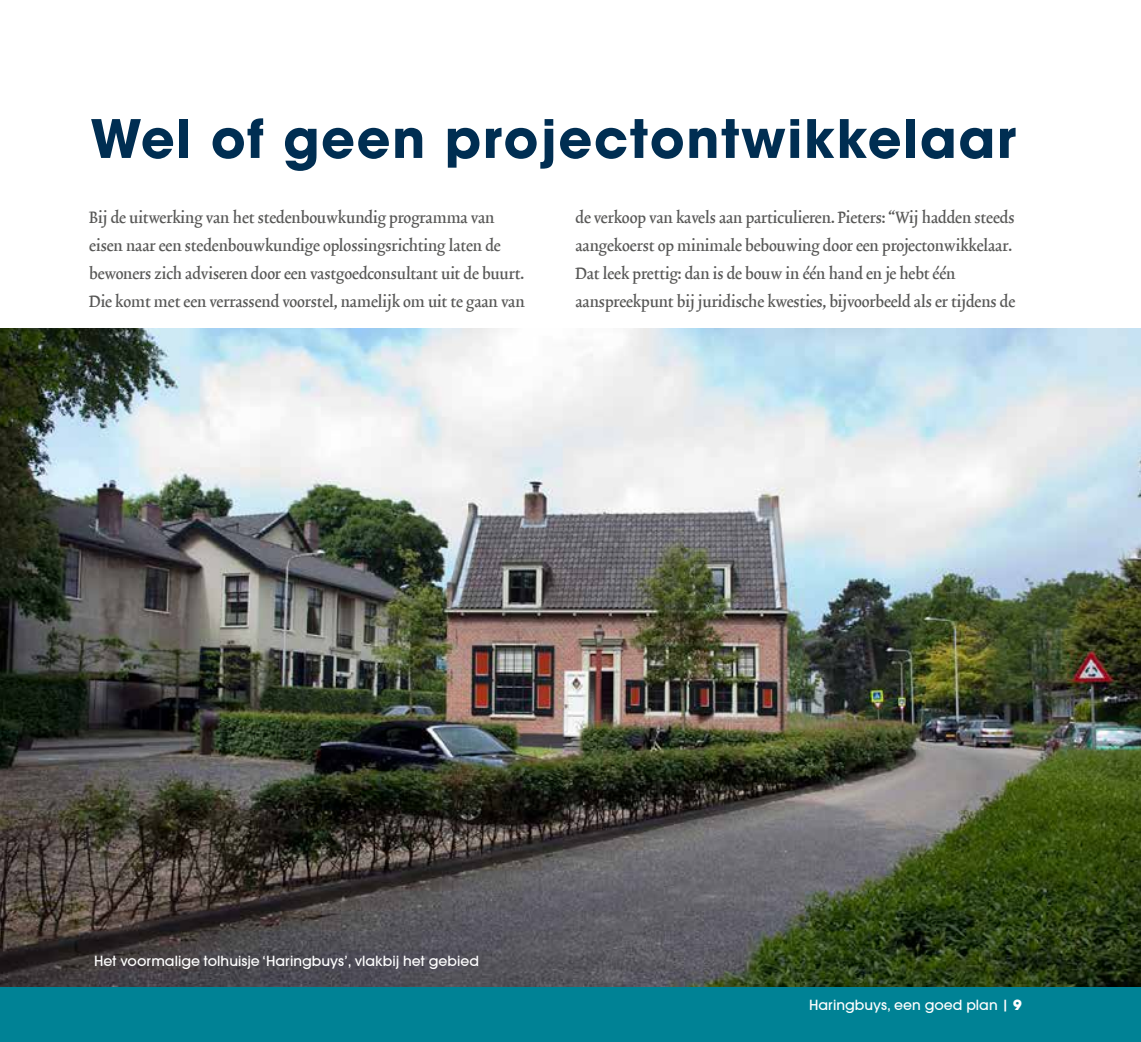
<style>
.page{position:relative;width:1141px;height:1042px;background:#fff}
.page>*{position:absolute;margin:0;border:0;box-sizing:border-box;transform-origin:0 0}
.t1{font:700 52.5px "ITC Avant Garde Gothic";letter-spacing:.03em;color:#002e52}
.t2{font:19.25px/28px "Trinite No 2 Medium Cond Tab";color:#575756}
.t3{font:500 14px "ITC Avant Garde Gothic";color:#fff}
.s1{font-weight:700}
</style>
<div class="page">
<img style="left:0;top:328px;width:1141px;height:659px">
<div style="left:0;top:987px;width:1141px;height:55px;background:#008295"></div>
<h1 class="t1" style="left:90px;top:105px;width:927px">Wel of geen projectontwikkelaar</h1>
<p class="t2" style="left:89px;top:204px;width:437px">Bij de uitwerking van het stedenbouwkundig programma van eisen naar een stedenbouwkundige oplossingsrichting laten de bewoners zich adviseren door een vastgoedconsultant uit de buurt.<br>Die komt met een verrassend voorstel, namelijk om uit te gaan van</p>
<p class="t2" style="left:575px;top:204px;width:441px">de verkoop van kavels aan particulieren. Pieters: “Wij hadden steeds aangekoerst op minimale bebouwing door een projectonwikkelaar.<br>Dat leek prettig: dan is de bouw in één hand en je hebt één aanspreekpunt bij juridische kwesties, bijvoorbeeld als er tijdens de</p>
<p class="t3" style="left:94px;top:952px;width:386px">Het voormalige tolhuisje ‘Haringbuys’, vlakbij het gebied</p>
<p class="t3" style="left:809px;top:996px;width:214px">Haringbuys, een goed plan | <span class="s1">9</span></p>
</div>
